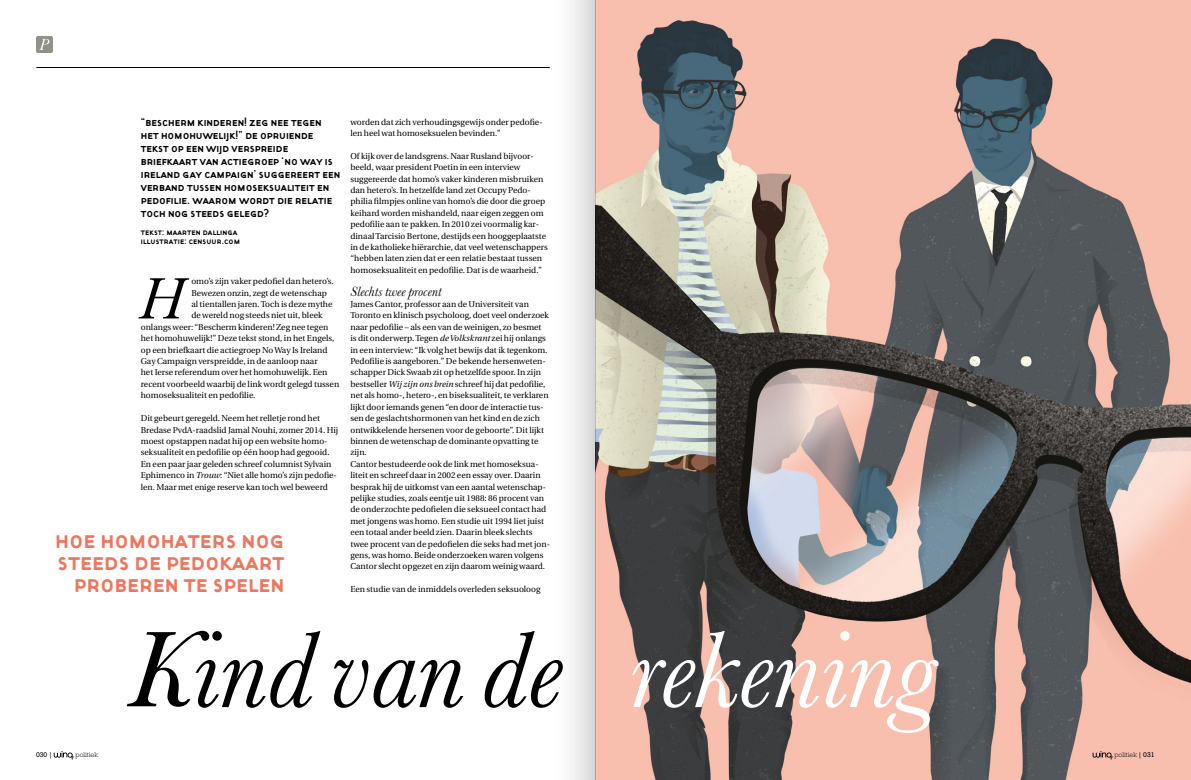
<style>
.page{position:relative;width:1191px;height:780px;background:#fff}
.page>*{position:absolute;margin:0;border:0;box-sizing:border-box;transform-origin:0 0}
.t1{font:italic 111.9px "Baskerville";color:#000}
.t2{font:italic 60.6px "Baskerville";color:#000}
.t3{font:25.6px/22px "Target Small Caps";color:#ee765e;text-align:right}
.t4{font:italic 14px "Baskerville";color:#000}
.t5{font:12px/13px "Target Small Caps";color:#000}
.t6{font:9px/9px "Target Small Caps";letter-spacing:.01em;color:#000}
.t7{font:8.5px/11.4px "Utopia";color:#000}
.t8{font:300 7px "Rockwell";color:#000}
.t9{font:7px "Rockwell";color:#000}
.s1{font-style:italic}
.s2{color:#fff}
.s3{font-weight:400}
</style>
<div class="page">
<img style="left:595px;top:0;width:596px;height:780px">
<div style="left:37px;top:37px;width:15px;height:15px;background:#929189"></div>
<div style="left:36px;top:36px;width:17px;height:17px;border:1px solid #929189"></div>
<svg style="left:39px;top:39px;width:10px;height:11px"></svg>
<hr style="left:36px;top:67px;width:514px;height:1px;background:#000">
<svg style="left:54px;top:751px;width:20px;height:8px"></svg>
<svg style="left:1092px;top:751px;width:21px;height:8px"></svg>
<div style="left:550px;top:0;width:45px;height:780px;background:linear-gradient(to right,#fff,#dcdbdb)"></div>
<p class="t5" style="left:141px;top:115px;width:201px">“bescherm kinderen! zeg nee tegen het homohuwelijk!” de opruiende tekst op een wijd verspreide briefkaart van actiegroep ‘no way is ireland gay campaign’ suggereert een verband tussen homoseksualiteit en pedofilie. waarom wordt die relatie toch nog steeds gelegd?</p>
<p class="t6" style="left:141px;top:227px;width:101px">tekst: maarten dallinga illustratie: censuur.com</p>
<h2 class="t2" style="left:139px;top:258px;width:47px">H</h2>
<p class="t7" style="left:191px;top:276px;width:144px">omo’s zijn vaker pedofiel dan hetero’s.</p>
<p class="t7" style="left:191px;top:287px;width:137px">Bewezen onzin, zegt de wetenschap</p>
<p class="t7" style="left:191px;top:298px;width:143px">al tientallen jaren. Toch is deze mythe</p>
<p class="t7" style="left:191px;top:310px;width:133px">de wereld nog steeds niet uit, bleek</p>
<p class="t7" style="left:141px;top:321px;width:189px">onlangs weer: “Bescherm kinderen! Zeg nee tegen</p>
<p class="t7" style="left:141px;top:333px;width:195px">het homohuwelijk!” Deze tekst stond, in het Engels,</p>
<p class="t7" style="left:141px;top:344px;width:188px">op een briefkaart die actiegroep No Way Is Ireland</p>
<p class="t7" style="left:141px;top:355px;width:178px">Gay Campaign verspreidde, in de aanloop naar</p>
<p class="t7" style="left:141px;top:367px;width:188px">het Ierse referendum over het homohuwelijk. Een</p>
<p class="t7" style="left:141px;top:378px;width:200px">recent voorbeeld waarbij de link wordt gelegd tussen</p>
<p class="t7" style="left:141px;top:390px;width:116px">homoseksualiteit en pedofilie.</p>
<p class="t7" style="left:141px;top:412px;width:199px">Dit gebeurt geregeld. Neem het relletje rond het Bredase PvdA-raadslid Jamal Nouhi, zomer 2014. Hij moest opstappen nadat hij op een website homo&shy;seksualiteit en pedofilie op één hoop had gegooid.<br>En een paar jaar geleden schreef columnist Sylvain Ephimenco in <span class="s1">Trouw</span>: “Niet alle homo’s zijn pedofie&shy;len. Maar met enige reserve kan toch wel beweerd</p>
<h3 class="t3" style="left:55px;top:528px;width:231px">hoe homohaters nog steeds de pedokaart proberen te spelen</h3>
<p class="t7" style="left:350px;top:116px;width:194px">worden dat zich verhoudingsgewijs onder pedofie&shy;len heel wat homoseksuelen bevinden.”</p>
<p class="t7" style="left:350px;top:150px;width:199px">Of kijk over de landsgrens. Naar Rusland bijvoor&shy;beeld, waar president Poetin in een interview suggereerde dat homo’s vaker kinderen misbruiken dan hetero’s. In hetzelfde land zet Occupy Pedo&shy;philia filmpjes online van homo’s die door die groep keihard worden mishandeld, naar eigen zeggen om pedofilie aan te pakken. In 2010 zei voormalig kar&shy;dinaal Tarcisio Bertone, destijds een hooggeplaatste in de katholieke hiërarchie, dat veel wetenschappers “hebben laten zien dat er een relatie bestaat tussen homoseksualiteit en pedofilie. Dat is de waarheid.”</p>
<h3 class="t4" style="left:350px;top:282px;width:92px">Slechts twee procent</h3>
<p class="t7" style="left:350px;top:298px;width:201px">James Cantor, professor aan de Universiteit van Toronto en klinisch psycholoog, doet veel onderzoek naar pedofilie – als een van de weinigen, zo besmet<br>is dit onderwerp. Tegen <span class="s1">de Volkskrant</span> zei hij onlangs in een interview: “Ik volg het bewijs dat ik tegenkom.<br>Pedofilie is aangeboren.” De bekende hersenweten&shy;schapper Dick Swaab zit op hetzelfde spoor. In zijn bestseller <span class="s1">Wij zijn ons brein</span> schreef hij dat pedofilie, net als homo-, hetero-, en biseksualiteit, te verklaren lijkt door iemands genen “en door de interactie tus&shy;sen de geslachtshormonen van het kind en de zich ontwikkelende hersenen voor de geboorte”. Dit lijkt binnen de wetenschap de dominante opvatting te zijn.<br>Cantor bestudeerde ook de link met homoseksua&shy;liteit en schreef daar in 2002 een essay over. Daarin besprak hij de uitkomst van een aantal wetenschap&shy;pelijke studies, zoals eentje uit 1988: 86 procent van de onderzochte pedofielen die seksueel contact had met jongens was homo. Een studie uit 1994 liet juist een totaal ander beeld zien. Daarin bleek slechts twee procent van de pedofielen die seks had met jon&shy;gens, was homo. Beide onderzoeken waren volgens Cantor slecht opgezet en zijn daarom weinig waard.</p>
<p class="t7" style="left:350px;top:583px;width:192px">Een studie van de inmiddels overleden seksuoloog</p>
<h1 class="t1" style="left:128px;top:595px;width:809px">Kind van de <span class="s2">rekening</span></h1>
<p class="t9" style="left:36px;top:751px;width:18px">030 |</p>
<p class="t8" style="left:75px;top:751px;width:24px">politiek</p>
<p class="t8" style="left:1114px;top:751px;width:42px">politiek <span class="s3">| 031</span></p>
</div>
